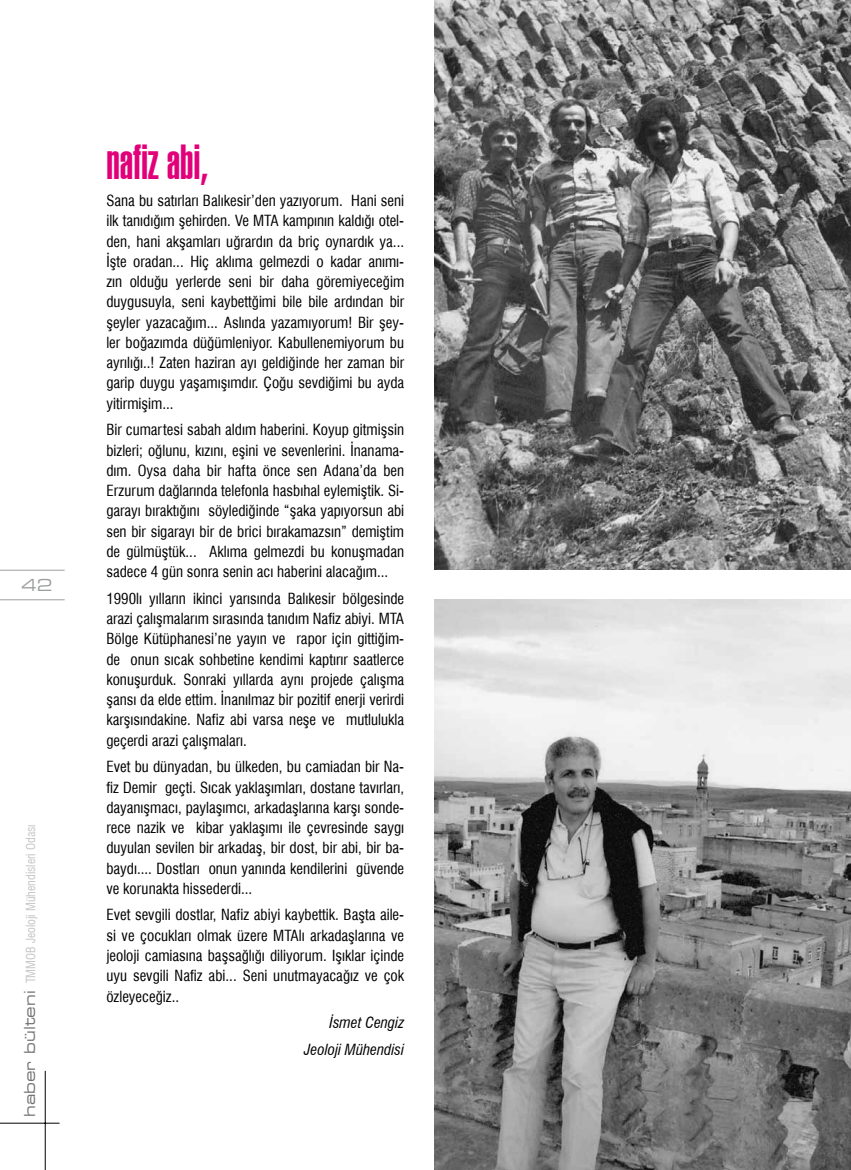
<style>
.page{position:relative;width:851px;height:1170px;background:#fff}
.page>*{position:absolute;margin:0;border:0;box-sizing:border-box;transform-origin:0 0}
.t1{font:700 48px "TFF Hlv Ult Cmprs";color:#e2007a}
.t2{font:expanded 16.5px "Square 721 BT";color:#9c9e9f}
.t3{font:condensed 15px/20.2px "Swiss 721 BT";color:#000;text-align:justify}
.t4{font:italic condensed 15px/26.7px "Swiss 721 BT";color:#000;text-align:right}
.t5{font:12px "Swiss 721 Condensed BT";color:#c6c7c8}
.s1{font-family:"Square 721 BT";font-stretch:expanded;font-size:15px;color:#707172}
</style>
<div class="page">
<hr style="left:0;top:569px;width:65px;height:1px;background:#9c9e9f">
<hr style="left:0;top:599px;width:65px;height:1px;background:#9c9e9f">
<hr style="left:0;top:1122px;width:60px;height:1px;background:#000">
<hr style="left:45px;top:1070px;width:1px;height:99px;background:#000">
<hr style="left:850px;top:0;width:1px;height:1169px;background:#eceded">
<img style="left:434px;top:0;width:416px;height:569px">
<img style="left:434px;top:600px;width:416px;height:569px">
<p class="t2" style="left:21px;top:575px;width:33px">42</p>
<p class="t5" style="left:24px;top:1116px;width:294px;rotate:-90deg"><span class="s1">haber bülteni</span> TMMOB Jeoloji Mühendisleri Odasý</p>
<h1 class="t1" style="left:106px;top:135px;width:104px">nafiz abi,</h1>
<p class="t3" style="left:106px;top:190px;width:299px">Sana bu satırları Balıkesir’den yazıyorum. Hani seni ilk tanıdığım şehirden. Ve MTA kampının kaldığı otel&shy;den, hani akşamları uğrardın da briç oynardık ya...<br>İşte oradan... Hiç aklıma gelmezdi o kadar anımı&shy;zın olduğu yerlerde seni bir daha göremiyeceğim duygusuyla, seni kaybettğimi bile bile ardından bir şeyler yazacağım... Aslında yazamıyorum! Bir şey&shy;ler boğazımda düğümleniyor. Kabullenemiyorum bu ayrılığı..! Zaten haziran ayı geldiğinde her zaman bir garip duygu yaşamışımdır. Çoğu sevdiğimi bu ayda yitirmişim...</p>
<p class="t3" style="left:106px;top:419px;width:299px">Bir cumartesi sabah aldım haberini. Koyup gitmişsin bizleri; oğlunu, kızını, eşini ve sevenlerini. İnanama&shy;dım. Oysa daha bir hafta önce sen Adana’da ben Erzurum dağlarında telefonla hasbıhal eylemiştik. Si&shy;garayı bıraktığını söylediğinde “şaka yapıyorsun abi sen bir sigarayı bir de brici bırakamazsın” demiştim de gülmüştük... Aklıma gelmezdi bu konuşmadan sadece 4 gün sonra senin acı haberini alacağım...</p>
<p class="t3" style="left:106px;top:588px;width:299px">1990lı yılların ikinci yarısında Balıkesir bölgesinde arazi çalışmalarım sırasında tanıdım Nafiz abiyi. MTA Bölge Kütüphanesi’ne yayın ve rapor için gittiğim&shy;de onun sıcak sohbetine kendimi kaptırır saatlerce konuşurduk. Sonraki yıllarda aynı projede çalışma şansı da elde ettim. İnanılmaz bir pozitif enerji verirdi karşısındakine. Nafiz abi varsa neşe ve mutlulukla geçerdi arazi çalışmaları.</p>
<p class="t3" style="left:106px;top:756px;width:299px">Evet bu dünyadan, bu ülkeden, bu camiadan bir Na&shy;fiz Demir geçti. Sıcak yaklaşımları, dostane tavırları, dayanışmacı, paylaşımcı, arkadaşlarına karşı sonde&shy;rece nazik ve kibar yaklaşımı ile çevresinde saygı duyulan sevilen bir arkadaş, bir dost, bir abi, bir ba&shy;baydı.... Dostları onun yanında kendilerini güvende ve korunakta hissederdi...</p>
<p class="t3" style="left:106px;top:904px;width:299px">Evet sevgili dostlar, Nafiz abiyi kaybettik. Başta aile&shy;si ve çocukları olmak üzere MTAlı arkadaşlarına ve jeoloji camiasına başsağlığı diliyorum. Işıklar içinde uyu sevgili Nafiz abi... Seni unutmayacağız ve çok özleyeceğiz..</p>
<p class="t4" style="left:304px;top:1009px;width:102px">İsmet Cengiz<br>Jeoloji Mühendisi</p>
</div>
